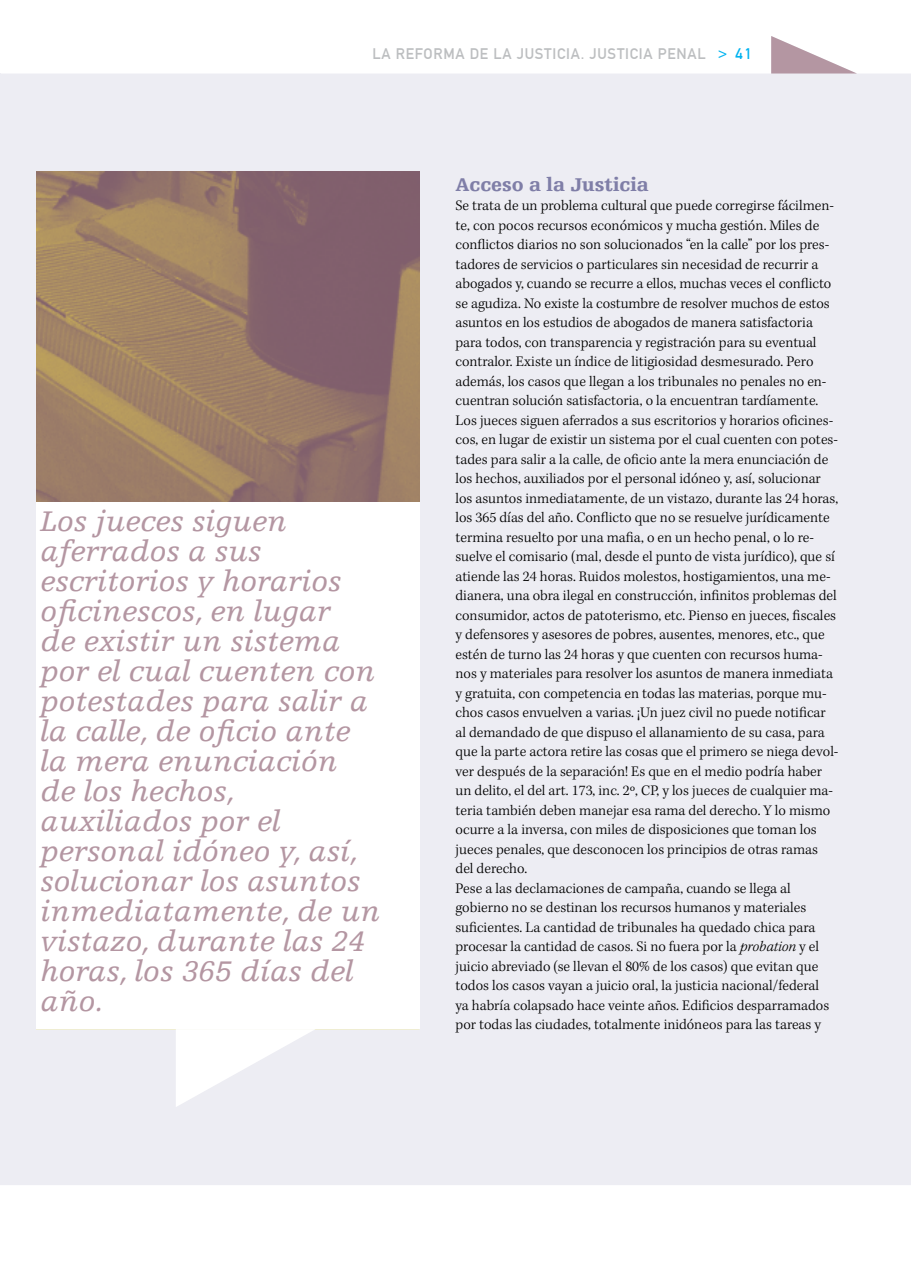
<style>
.page{position:relative;width:911px;height:1263px;background:#fff}
.page>*{position:absolute;margin:0;border:0;box-sizing:border-box;transform-origin:0 0}
.t1{font:italic 30px/30px "Egyptienne F";color:#b496a2}
.t2{font:900 19.5px "Egyptienne F";color:#7f7ea7}
.t3{font:300 15px/19.5px "Kepler Std";color:#000}
.t4{font:15px "DIN1451 Mittelschrift";letter-spacing:.05em;color:#bcbec0}
.s1{color:#00b3f0}
.s2{font-style:italic}
</style>
<div class="page">
<div style="left:0;top:73px;width:911px;height:1112px;background:#ededf3"></div>
<svg style="left:771px;top:36px;width:86px;height:38px"></svg>
<img style="left:36px;top:171px;width:383px;height:331px">
<div style="left:36px;top:502px;width:383px;height:527px;background:#fff"></div>
<svg style="left:176px;top:1029px;width:140px;height:78px"></svg>
<p class="t4" style="left:372px;top:45px;width:381px">LA REFORMA DE LA JUSTICIA. JUSTICIA PENAL <span class="s1">&gt; 41</span></p>
<p class="t1" style="left:40px;top:507px;width:342px">Los jueces siguen aferrados a sus escritorios y horarios oficinescos, en lugar<br>de existir un sistema por el cual cuenten con potestades para salir a la calle, de oficio ante la mera enunciación<br>de los hechos, auxiliados por el personal idóneo y, así, solucionar los asuntos inmediatamente, de un vistazo, durante las 24 horas, los 365 días del año.</p>
<h2 class="t2" style="left:455px;top:173px;width:195px">Acceso a la Justicia</h2>
<p class="t3" style="left:455px;top:196px;width:384px">Se trata de un problema cultural que puede corregirse fácilmen&shy;te, con pocos recursos económicos y mucha gestión. Miles de conflictos diarios no son solucionados “en la calle” por los pres&shy;tadores de servicios o particulares sin necesidad de recurrir a abogados y, cuando se recurre a ellos, muchas veces el conflicto se agudiza. No existe la costumbre de resolver muchos de estos asuntos en los estudios de abogados de manera satisfactoria para todos, con transparencia y registración para su eventual contralor. Existe un índice de litigiosidad desmesurado. Pero además, los casos que llegan a los tribunales no penales no en&shy;cuentran solución satisfactoria, o la encuentran tardíamente.<br>Los jueces siguen aferrados a sus escritorios y horarios oficines&shy;cos, en lugar de existir un sistema por el cual cuenten con potes&shy;tades para salir a la calle, de oficio ante la mera enunciación de los hechos, auxiliados por el personal idóneo y, así, solucionar los asuntos inmediatamente, de un vistazo, durante las 24 horas, los 365 días del año. Conflicto que no se resuelve jurídicamente termina resuelto por una mafia, o en un hecho penal, o lo re&shy;suelve el comisario (mal, desde el punto de vista jurídico), que sí atiende las 24 horas. Ruidos molestos, hostigamientos, una me&shy;dianera, una obra ilegal en construcción, infinitos problemas del consumidor, actos de patoterismo, etc. Pienso en jueces, fiscales y defensores y asesores de pobres, ausentes, menores, etc., que estén de turno las 24 horas y que cuenten con recursos huma&shy;nos y materiales para resolver los asuntos de manera inmediata y gratuita, con competencia en todas las materias, porque mu&shy;chos casos envuelven a varias. ¡Un juez civil no puede notificar al demandado de que dispuso el allanamiento de su casa, para que la parte actora retire las cosas que el primero se niega devol&shy;ver después de la separación! Es que en el medio podría haber un delito, el del art. 173, inc. 2º, CP, y los jueces de cualquier ma&shy;teria también deben manejar esa rama del derecho. Y lo mismo ocurre a la inversa, con miles de disposiciones que toman los jueces penales, que desconocen los principios de otras ramas del derecho.<br>Pese a las declamaciones de campaña, cuando se llega al gobierno no se destinan los recursos humanos y materiales suficientes. La cantidad de tribunales ha quedado chica para procesar la cantidad de casos. Si no fuera por la <span class="s2">probation</span> y el juicio abreviado (se llevan el 80% de los casos) que evitan que todos los casos vayan a juicio oral, la justicia nacional/federal<br>ya habría colapsado hace veinte años. Edificios desparramados por todas las ciudades, totalmente inidóneos para las tareas y</p>
</div>
